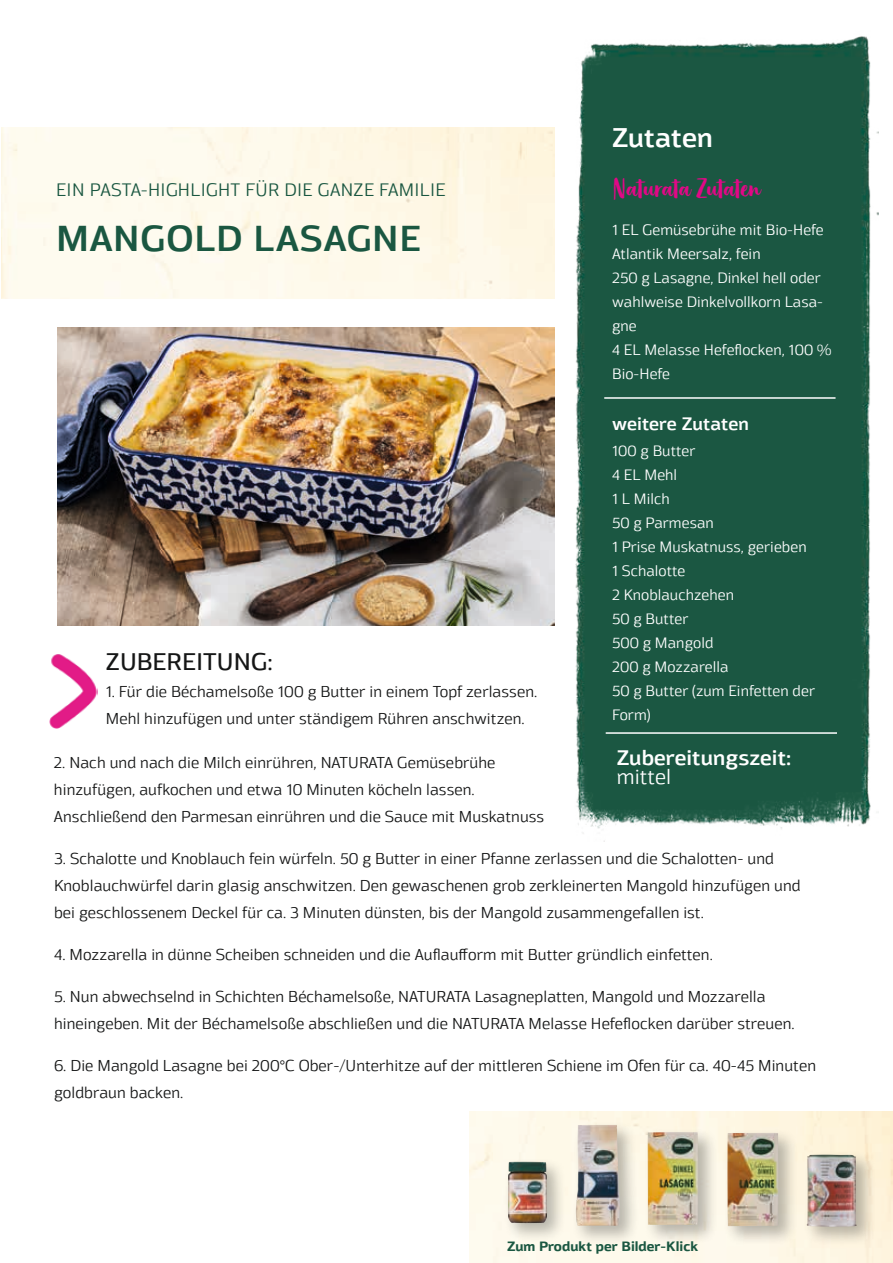
<style>
.page{position:relative;width:893px;height:1263px;background:#fff}
.page>*{position:absolute;margin:0;border:0;box-sizing:border-box;transform-origin:0 0}
.t1{font:600 36px "Moveo Sans";letter-spacing:.02em;color:#1a5741}
.t2{font:27px "Organika Script";letter-spacing:.005em;color:#e10886}
.t3{font:600 27px "Moveo Sans";letter-spacing:.005em;color:#fff}
.t4{font:500 24px "Moveo Sans";letter-spacing:.005em;color:#151616}
.t5{font:600 21px "Moveo Sans";letter-spacing:.005em;color:#fff}
.t6{font:21px "Moveo Sans";letter-spacing:.005em;color:#fff}
.t7{font:18px "Moveo Sans";letter-spacing:.02em;color:#1a5741}
.t8{font:600 18px "Moveo Sans";letter-spacing:.005em;color:#fff}
.t9{font:15.75px/27px "Moveo Sans";letter-spacing:.005em;color:#151616}
.t10{font:15px/24px "Moveo Sans";letter-spacing:.005em;color:#fff}
.t11{font:700 13.5px "Moveo Sans";color:#1a5741}
</style>
<div class="page">
<img style="left:575px;top:36px;width:303px;height:805px">
<img style="left:49px;top:654px;width:48px;height:74px">
<img style="left:57px;top:327px;width:498px;height:298px">
<hr style="left:604px;top:397px;width:231px;height:2px;background:#fff">
<hr style="left:606px;top:732px;width:231px;height:2px;background:#fff">
<div style="left:503px;top:1157px;width:64px;height:86px;background:#151616;opacity:.3"></div>
<img style="left:508px;top:1161px;width:39px;height:62px">
<div style="left:572px;top:1121px;width:68px;height:125px;background:#151616;opacity:.3"></div>
<img style="left:576px;top:1125px;width:44px;height:101px">
<div style="left:643px;top:1128px;width:75px;height:117px;background:#151616;opacity:.3"></div>
<img style="left:647px;top:1132px;width:51px;height:93px">
<div style="left:803px;top:1151px;width:73px;height:96px;background:#151616;opacity:.3"></div>
<img style="left:807px;top:1154px;width:50px;height:73px">
<div style="left:723px;top:1129px;width:76px;height:117px;background:#151616;opacity:.3"></div>
<img style="left:727px;top:1133px;width:51px;height:93px">
<p class="t7" style="left:56px;top:179px;width:391px">EIN PASTA-HIGHLIGHT FÜR DIE GANZE FAMILIE</p>
<h1 class="t1" style="left:56px;top:218px;width:366px">MANGOLD LASAGNE</h1>
<h3 class="t4" style="left:106px;top:648px;width:169px">ZUBEREITUNG:</h3>
<p class="t9" style="left:106px;top:678px;width:433px">1. Für die Béchamelsoße 100 g Butter in einem Topf zerlassen.<br>Mehl hinzufügen und unter ständigem Rühren anschwitzen.</p>
<p class="t9" style="left:54px;top:749px;width:492px">2. Nach und nach die Milch einrühren, NATURATA Gemüsebrühe hinzufügen, aufkochen und etwa 10 Minuten köcheln lassen.<br>Anschließend den Parmesan einrühren und die Sauce mit Muskatnuss</p>
<h2 class="t3" style="left:612px;top:121px;width:102px">Zutaten</h2>
<h2 class="t2" style="left:612px;top:172px;width:149px">Naturata Zutaten</h2>
<p class="t10" style="left:612px;top:217px;width:221px">1 EL Gemüsebrühe mit Bio-Hefe<br>Atlantik Meersalz, fein<br>250 g Lasagne, Dinkel hell oder wahlweise Dinkelvollkorn Lasa&shy;gne<br>4 EL Melasse Hefeflocken, 100 %<br>Bio-Hefe</p>
<p class="t8" style="left:612px;top:413px;width:138px">weitere Zutaten</p>
<p class="t10" style="left:612px;top:439px;width:205px">100 g Butter<br>4 EL Mehl<br>1 L Milch<br>50 g Parmesan<br>1 Prise Muskatnuss, gerieben<br>1 Schalotte<br>2 Knoblauchzehen<br>50 g Butter<br>500 g Mangold<br>200 g Mozzarella<br>50 g Butter (zum Einfetten der<br>Form)</p>
<h3 class="t5" style="left:617px;top:745px;width:176px">Zubereitungszeit:</h3>
<h3 class="t6" style="left:617px;top:764px;width:56px">mittel</h3>
<p class="t9" style="left:54px;top:845px;width:748px">3. Schalotte und Knoblauch fein würfeln. 50 g Butter in einer Pfanne zerlassen und die Schalotten- und<br>Knoblauchwürfel darin glasig anschwitzen. Den gewaschenen grob zerkleinerten Mangold hinzufügen und bei geschlossenem Deckel für ca. 3 Minuten dünsten, bis der Mangold zusammengefallen ist.</p>
<p class="t9" style="left:54px;top:941px;width:660px">4. Mozzarella in dünne Scheiben schneiden und die Auflaufform mit Butter gründlich einfetten.</p>
<p class="t9" style="left:54px;top:983px;width:742px">5. Nun abwechselnd in Schichten Béchamelsoße, NATURATA Lasagneplatten, Mangold und Mozzarella hineingeben. Mit der Béchamelsoße abschließen und die NATURATA Melasse Hefeflocken darüber streuen.</p>
<p class="t9" style="left:54px;top:1052px;width:764px">6. Die Mangold Lasagne bei 200°C Ober-/Unterhitze auf der mittleren Schiene im Ofen für ca. 40-45 Minuten goldbraun backen.</p>
<p class="t11" style="left:507px;top:1238px;width:193px">Zum Produkt per Bilder-Klick</p>
</div>
